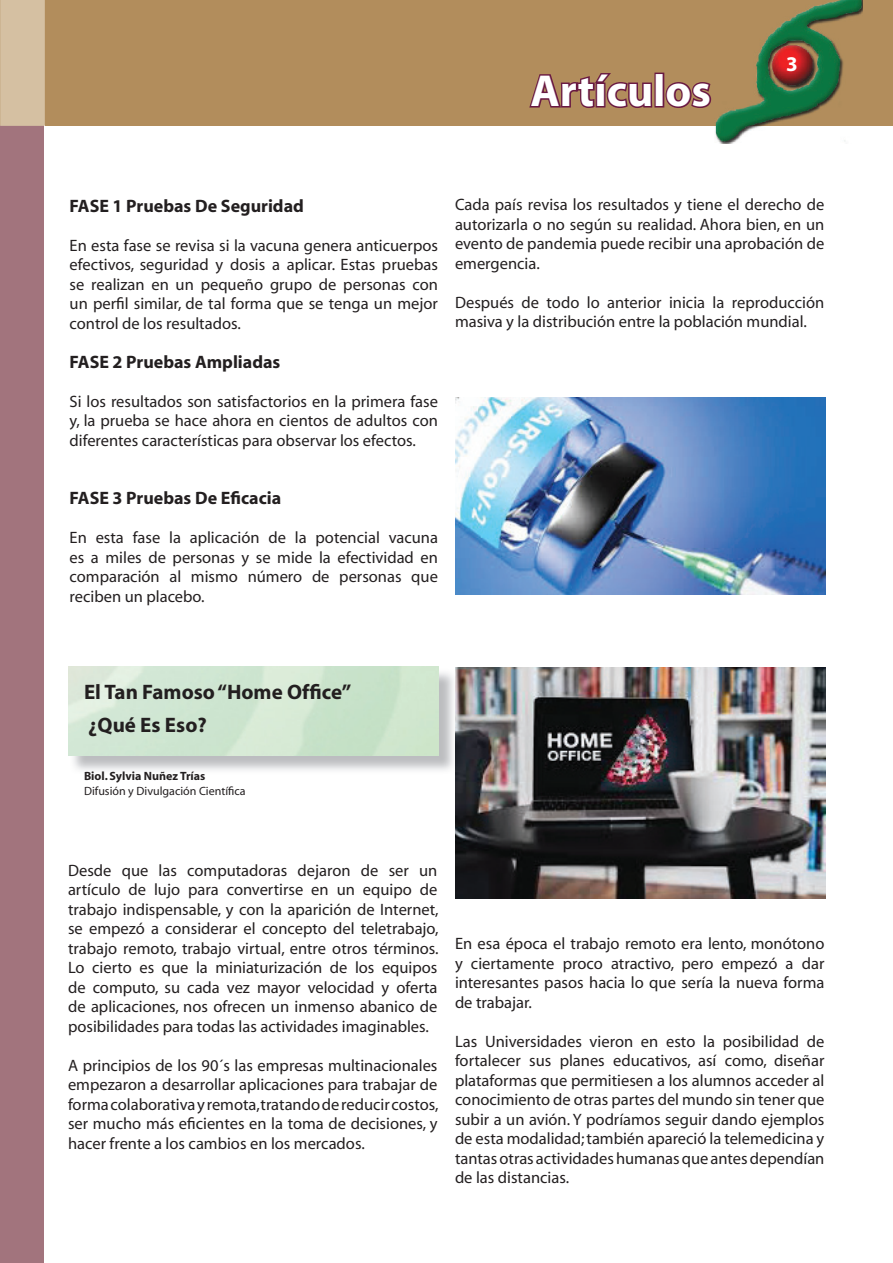
<style>
.page{position:relative;width:893px;height:1263px;background:#fff}
.page>*{position:absolute;margin:0;border:0;box-sizing:border-box;transform-origin:0 0}
.t1{font:700 45px "Myriad";color:#fff}
.t2{font:700 21px/32.4px "Myriad";color:#231f20}
.t3{font:700 21px "Myriad";color:#fff}
.t4{font:700 18px "Myriad";color:#231f20}
.t5{font:16.5px/19.5px "Myriad";color:#231f20;text-align:justify}
.t6{font:12px "Myriad";color:#231f20}
.t7{font:700 12px "Myriad";color:#231f20}
</style>
<div class="page">
<div style="left:0;top:0;width:893px;height:126px;background:#b28d5c"></div>
<div style="left:0;top:126px;width:44px;height:1137px;background:#a2747d"></div>
<div style="left:0;top:0;width:45px;height:126px;background:#d5c0a2"></div>
<svg style="left:529px;top:73px;width:182px;height:35px"></svg>
<img style="left:715px;top:0;width:147px;height:144px">
<img style="left:456px;top:398px;width:369px;height:196px">
<img style="left:455px;top:668px;width:370px;height:231px">
<h1 class="t1" style="left:531px;top:68px;width:182px">Artículos</h1>
<p class="t3" style="left:786px;top:53px;width:13px">3</p>
<p class="t4" style="left:70px;top:196px;width:236px">FASE 1 Pruebas De Seguridad</p>
<p class="t5" style="left:70px;top:236px;width:370px">En esta fase se revisa si la vacuna genera anticuerpos efectivos, seguridad y dosis a aplicar. Estas pruebas se realizan en un pequeño grupo de personas con un perfil similar, de tal forma que se tenga un mejor control de los resultados.</p>
<p class="t4" style="left:70px;top:352px;width:212px">FASE 2 Pruebas Ampliadas</p>
<p class="t5" style="left:70px;top:392px;width:370px">Si los resultados son satisfactorios en la primera fase y, la prueba se hace ahora en cientos de adultos con diferentes características para observar los efectos.</p>
<p class="t4" style="left:70px;top:489px;width:213px">FASE 3 Pruebas De Eficacia</p>
<p class="t5" style="left:70px;top:529px;width:370px">En esta fase la aplicación de la potencial vacuna es a miles de personas y se mide la efectividad en comparación al mismo número de personas que reciben un placebo.</p>
<p class="t5" style="left:455px;top:196px;width:371px">Cada país revisa los resultados y tiene el derecho de autorizarla o no según su realidad. Ahora bien, en un evento de pandemia puede recibir una aprobación de emergencia.</p>
<p class="t5" style="left:455px;top:293px;width:371px">Después de todo lo anterior inicia la reproducción masiva y la distribución entre la población mundial.</p>
<p class="t2" style="left:84px;top:677px;width:269px">El Tan Famoso “Home Office” ¿Qué Es Eso?</p>
<p class="t7" style="left:84px;top:770px;width:123px">Biol. Sylvia Nuñez Trías</p>
<p class="t6" style="left:84px;top:784px;width:163px">Difusión y Divulgación Científica</p>
<p class="t5" style="left:68px;top:861px;width:372px">Desde que las computadoras dejaron de ser un artículo de lujo para convertirse en un equipo de trabajo indispensable, y con la aparición de Internet, se empezó a considerar el concepto del teletrabajo, trabajo remoto, trabajo virtual, entre otros términos.<br>Lo cierto es que la miniaturización de los equipos de computo, su cada vez mayor velocidad y oferta de aplicaciones, nos ofrecen un inmenso abanico de posibilidades para todas las actividades imaginables.</p>
<p class="t5" style="left:68px;top:1056px;width:372px">A principios de los 90´s las empresas multinacionales empezaron a desarrollar aplicaciones para trabajar de forma colaborativa y remota, tratando de reducir costos, ser mucho más eficientes en la toma de decisiones, y hacer frente a los cambios en los mercados.</p>
<p class="t5" style="left:455px;top:934px;width:371px">En esa época el trabajo remoto era lento, monótono y ciertamente proco atractivo, pero empezó a dar interesantes pasos hacia lo que sería la nueva forma de trabajar.</p>
<p class="t5" style="left:455px;top:1032px;width:371px">Las Universidades vieron en esto la posibilidad de fortalecer sus planes educativos, así como, diseñar plataformas que permitiesen a los alumnos acceder al conocimiento de otras partes del mundo sin tener que subir a un avión. Y podríamos seguir dando ejemplos de esta modalidad; también apareció la telemedicina y tantas otras actividades humanas que antes dependían de las distancias.</p>
</div>
